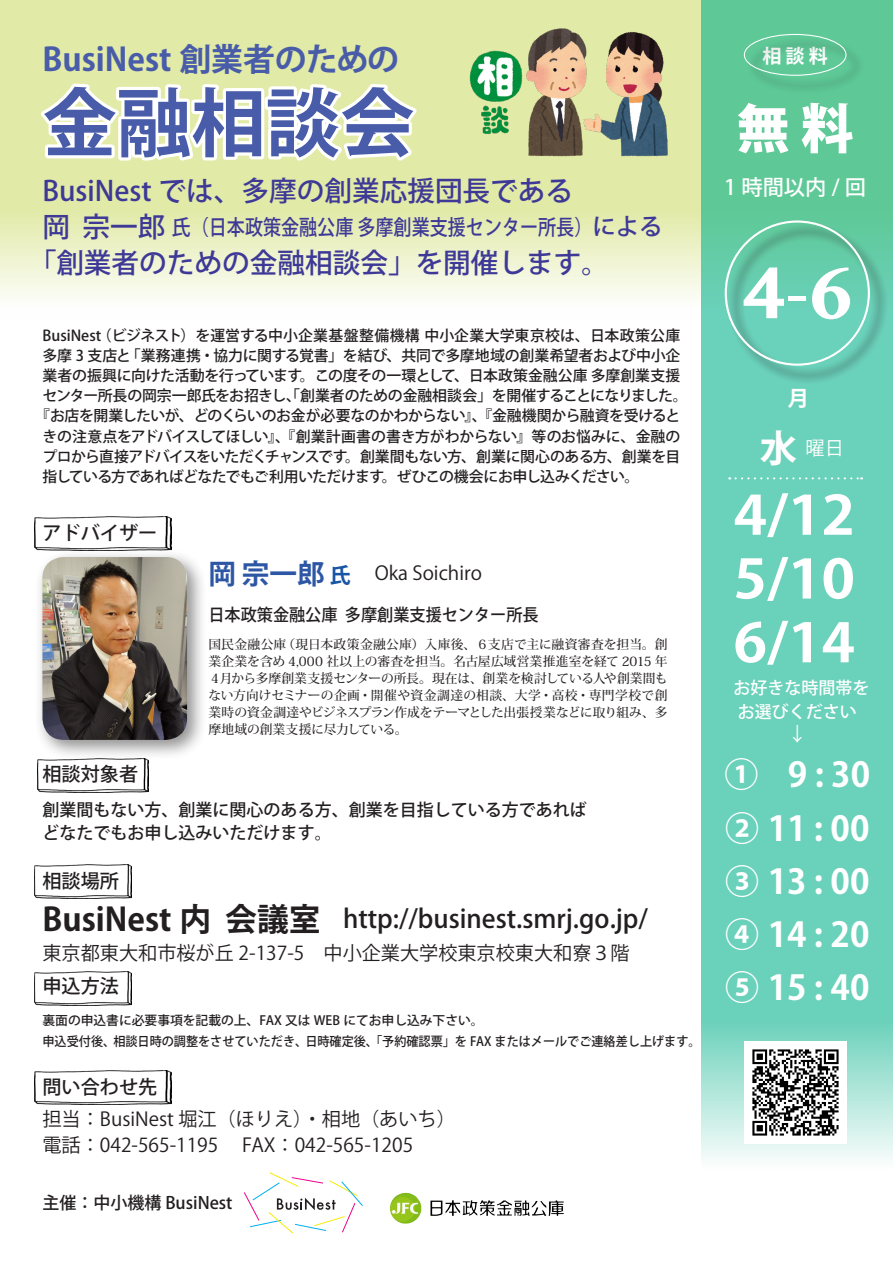
<style>
.page{position:relative;width:893px;height:1263px;background:#fff}
.page>*{position:absolute;margin:0;border:0;box-sizing:border-box;transform-origin:0 0}
.t1{font:700 74.4px "Koz Go Pr 6 N";color:#485ca9}
.t2{font:700 63.75px "Bangla MN";color:#fff}
.t3{font:700 53.1px "Koz Go Pr 6 N";color:#fff;scale:1.1 1}
.t4{font:800 53.1px "Koz Go Pr 6 N";color:#fff}
.t5{font:700 37.2px "Koz Go Pr 6 N";color:#fff}
.t6{font:700 34.05px "Koz Go Pr 6 N";color:#fff}
.t7{font:700 31.95px "Koz Go Pr 6 N";color:#485ca9}
.t8{font:700 31.95px "Koz Go Pr 6 N";color:#231f20}
.t9{font:500 27.6px "Koz Go Pr 6 N";color:#3e3997}
.t10{font:700 27.6px "Koz Go Pr 6 N";color:#2d56a5}
.t11{font:500 25.5px "Koz Go Pr 6 N";color:#231f20}
.t12{font:500 21.3px "Koz Go Pr 6 N";color:#3e3997;scale:.9 1}
.t13{font:500 21.3px "Koz Go Pr 6 N";color:#fff}
.t14{font:700 21.3px "Koz Go Pr 6 N";color:#fff}
.t15{font:700 21.3px "Koz Go Pr 6 N";color:#1855a5}
.t16{font:19.2px "Koz Go Pr 6 N";color:#231f20}
.t17{font:500 19.2px "Koz Go Pr 6 N";color:#231f20}
.t18{font:700 19.2px "Koz Go Pr 6 N";color:#fff}
.t19{font:19.2px "Koz Go Pr 6 N";color:#fff}
.t20{font:500 16.95px "Koz Go Pr 6 N";color:#231f20}
.t21{font:500 16.95px "Koz Go Pr 6 N";color:#231f20;scale:.95 1}
.t22{font:500 16.95px "Koz Go Pr 6 N";color:#fff}
.t23{font:500 14.85px "Koz Go Pr 6 N";letter-spacing:-.025em;color:#231f20}
.t24{font:500 14.85px "Koz Go Pr 6 N";letter-spacing:.01em;color:#231f20}
.t25{font:500 14.85px "Koz Go Pr 6 N";letter-spacing:-.005em;color:#231f20}
.t26{font:500 14.85px "Koz Go Pr 6 N";letter-spacing:-.065em;color:#231f20}
.t27{font:500 14.85px "Koz Go Pr 6 N";color:#231f20}
.t28{font:500 12.75px/17px "Koz Min Pr 6 N";letter-spacing:.005em;color:#231f20}
.t29{font:500 12.75px "Koz Go Pr 6 N";color:#231f20;scale:.95 1}
.t30{font:500 12.75px "Koz Go Pr 6 N";color:#231f20}
.s1{font-size:23.4px}
.s2{font-size:53.1px}
</style>
<div class="page">
<svg style="left:0;top:0;width:702px;height:320px;background:#e8efbd"></svg>
<svg style="left:702px;top:0;width:191px;height:1160px;background:#6dd1b5"></svg>
<img style="left:34px;top:864px;width:98px;height:34px">
<img style="left:34px;top:972px;width:98px;height:34px">
<img style="left:34px;top:1070px;width:137px;height:34px">
<img style="left:37px;top:760px;width:111px;height:32px">
<img style="left:34px;top:517px;width:137px;height:32px">
<svg style="left:729px;top:477px;width:133px;height:2px"></svg>
<div style="left:727px;top:223px;width:161px;height:161px;background:#231f20;opacity:.75"></div>
<div style="left:747px;top:36px;width:118px;height:58px;background:#231f20;opacity:.75"></div>
<div style="left:744px;top:34px;width:102px;height:42px;border:1px solid #fff;border-radius:50%"></div>
<img style="left:744px;top:1041px;width:102px;height:102px">
<svg style="left:244px;top:1172px;width:119px;height:61px"></svg>
<img style="left:390px;top:1192px;width:174px;height:32px">
<svg style="left:33px;top:80px;width:392px;height:86px"></svg>
<div style="left:34px;top:549px;width:174px;height:211px;background:#231f20;opacity:.5"></div>
<img style="left:43px;top:557px;width:144px;height:183px">
<img style="left:466px;top:17px;width:206px;height:145px">
<p class="t7" style="left:43px;top:41px;width:358px">BusiNest 創業者のための</p>
<p class="t1" style="left:43px;top:81px;width:374px">金融相談会</p>
<p class="t9" style="left:43px;top:175px;width:532px">BusiNest では、多摩の創業応援団長である</p>
<p class="t12" style="left:172px;top:215px;width:547px">氏（日本政策金融公庫多摩創業支援センター所長）<span class="s1">による</span></p>
<p class="t9" style="left:43px;top:211px;width:124px">岡宗一郎</p>
<p class="t9" style="left:29px;top:247px;width:582px">「創業者のための金融相談会」を開催します。</p>
<p class="t24" style="left:97px;top:327px;width:585px">（ビジネスト）を運営する中小企業基盤整備機構中小企業大学東京校は、日本政策公庫</p>
<p class="t27" style="left:43px;top:327px;width:60px">BusiNest</p>
<p class="t23" style="left:126px;top:347px;width:556px">「業務連携・協力に関する覚書」を結び、共同で多摩地域の創業希望者および中小企</p>
<p class="t23" style="left:43px;top:347px;width:90px">多摩 3 支店と</p>
<p class="t25" style="left:300px;top:367px;width:382px">。この度その一環として、日本政策金融公庫多摩創業支援</p>
<p class="t23" style="left:43px;top:367px;width:261px">業者の振興に向けた活動を行っています</p>
<p class="t23" style="left:43px;top:387px;width:647px">センター所長の岡宗一郎氏をお招きし、「創業者のための金融相談会」を開催することになりました。</p>
<p class="t23" style="left:35px;top:407px;width:647px">『お店を開業したいが、どのくらいのお金が必要なのかわからない』、『金融機関から融資を受けると</p>
<p class="t23" style="left:43px;top:428px;width:639px">きの注意点をアドバイスしてほしい』、『創業計画書の書き方がわからない』等のお悩みに、金融の</p>
<p class="t23" style="left:345px;top:448px;width:337px">。創業間もない方、創業に関心のある方、創業を目</p>
<p class="t26" style="left:43px;top:448px;width:307px">プロから直接アドバイスをいただくチャンスです</p>
<p class="t23" style="left:382px;top:468px;width:259px">。ぜひこの機会にお申し込みください。</p>
<p class="t23" style="left:43px;top:468px;width:343px">指している方であればどなたでもご利用いただけます</p>
<p class="t17" style="left:43px;top:522px;width:116px">アドバイザー</p>
<p class="t10" style="left:208px;top:558px;width:118px">岡宗一郎</p>
<p class="t21" style="left:208px;top:605px;width:349px">日本政策金融公庫多摩創業支援センター所長</p>
<p class="t28" style="left:282px;top:636px;width:387px">（現日本政策金融公庫）入庫後、６支店で主に融資審査を担当。創</p>
<p class="t15" style="left:330px;top:563px;width:23px">氏</p>
<p class="t16" style="left:375px;top:562px;width:109px">Oka Soichiro</p>
<p class="t28" style="left:208px;top:636px;width:461px">国民金融公庫<br>業企業を含め 4,000 社以上の審査を担当。名古屋広域営業推進室を経て 2015 年４月から多摩創業支援センターの所長。現在は、創業を検討している人や創業間もない方向けセミナーの企画・開催や資金調達の相談、大学・高校・専門学校で創業時の資金調達やビジネスプラン作成をテーマとした出張授業などに取り組み、多摩地域の創業支援に尽力している。</p>
<p class="t17" style="left:43px;top:763px;width:97px">相談対象者</p>
<p class="t20" style="left:43px;top:800px;width:546px">創業間もない方、創業に関心のある方、創業を目指している方であれば</p>
<p class="t20" style="left:43px;top:823px;width:291px">どなたでもお申し込みいただけます。</p>
<p class="t17" style="left:43px;top:870px;width:78px">相談場所</p>
<p class="t11" style="left:343px;top:904px;width:306px">http://businest.smrj.go j p. /</p>
<p class="t8" style="left:43px;top:901px;width:280px">BusiNest 内会議室</p>
<p class="t16" style="left:43px;top:942px;width:589px">東京都東大和市桜が丘 2-137-5　中小企業大学校東京校東大和寮３階</p>
<p class="t17" style="left:43px;top:975px;width:78px">申込方法</p>
<p class="t30" style="left:43px;top:1013px;width:443px">裏面の申込書に必要事項を記載の上、FAX 又は WEB にてお申し込み下さい。</p>
<p class="t29" style="left:43px;top:1034px;width:694px">申込受付後、相談日時の調整をさせていただき、日時確定後、「予約確認票」を FAX またはメールでご連絡差し上げます。</p>
<p class="t17" style="left:43px;top:1076px;width:116px">問い合わせ先</p>
<p class="t16" style="left:43px;top:1108px;width:415px">担当：BusiNest 堀江（ほりえ）・相地（あいち(</p>
<p class="t16" style="left:43px;top:1134px;width:372px">電話：042-565-1195 　FAX：042-565-1205</p>
<p class="t20" style="left:43px;top:1193px;width:192px">主催：中小機構 BusiNest</p>
<p class="t18" style="left:762px;top:45px;width:67px">相談料</p>
<p class="t4" style="left:736px;top:99px;width:119px">無料</p>
<p class="t13" style="left:724px;top:175px;width:144px">1 時間以内 / 回</p>
<p class="t2" style="left:740px;top:246px;width:116px">4<span class="s2">-</span>6</p>
<p class="t14" style="left:788px;top:386px;width:23px">月</p>
<p class="t5" style="left:760px;top:428px;width:39px">水</p>
<p class="t3" style="left:733px;top:485px;width:112px">4/12</p>
<p class="t3" style="left:733px;top:549px;width:112px">5/10</p>
<p class="t3" style="left:733px;top:613px;width:112px">6/14</p>
<p class="t22" style="left:733px;top:678px;width:138px">お好きな時間帯を</p>
<p class="t22" style="left:738px;top:702px;width:121px">お選びください</p>
<p class="t19" style="left:788px;top:723px;width:21px">↓</p>
<p class="t6" style="left:788px;top:756px;width:84px">:9 30</p>
<p class="t19" style="left:806px;top:437px;width:40px">曜日</p>
<p class="t6" style="left:724px;top:756px;width:36px">1</p>
<p class="t6" style="left:725px;top:809px;width:146px">211:00</p>
<p class="t6" style="left:725px;top:862px;width:146px">313:00</p>
<p class="t6" style="left:725px;top:915px;width:146px">414:20</p>
<p class="t6" style="left:725px;top:968px;width:146px">515:40</p>
</div>
